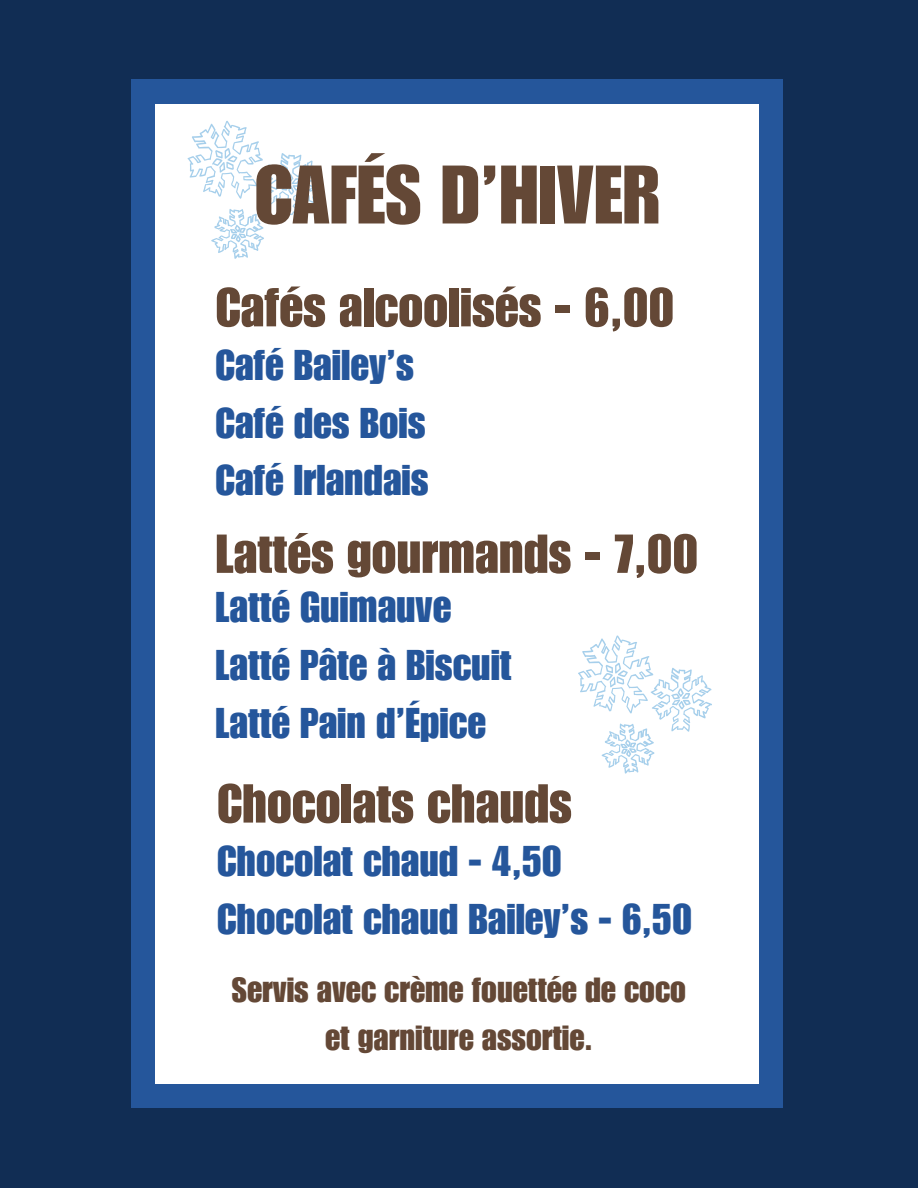
<style>
.page{position:relative;width:918px;height:1188px;background:#112d54}
.page>*{position:absolute;margin:0;border:0;box-sizing:border-box;transform-origin:0 0}
.t1{font:81.15px "Impact LT Std";color:#644836}
.t2{font:53.7px "Impact LT Std";color:#644836}
.t3{font:41.85px/57.9px "Impact LT Std";color:#25569b}
.t4{font:34.05px "Impact LT Std";color:#644836}
</style>
<div class="page">
<div style="left:132px;top:80px;width:651px;height:1028px;background:#25569b"></div>
<div style="left:156px;top:104px;width:603px;height:980px;background:#fff"></div>
<svg style="left:578px;top:635px;width:134px;height:139px"></svg>
<svg style="left:188px;top:121px;width:134px;height:138px"></svg>
<p class="t1" style="left:255px;top:166px;width:407px">CAFÉS D’HIVER</p>
<h1 class="t2" style="left:216px;top:288px;width:460px">Cafés alcoolisés - 6,00</h1>
<h2 class="t3" style="left:216px;top:342px;width:215px">Café Bailey’s<br>Café des Bois<br>Café Irlandais</h2>
<h3 class="t2" style="left:216px;top:535px;width:484px">Lattés gourmands - 7,00</h3>
<h2 class="t3" style="left:216px;top:584px;width:297px">Latté Guimauve<br>Latté Pâte à Biscuit<br>Latté Pain d’Épice</h2>
<h2 class="t2" style="left:217px;top:784px;width:356px">Chocolats chauds</h2>
<h3 class="t3" style="left:217px;top:838px;width:476px">Chocolat chaud - 4,50<br>Chocolat chaud Bailey’s - 6,50</h3>
<h3 class="t4" style="left:232px;top:978px;width:455px">Servis avec crème fouettée de coco</h3>
<p class="t4" style="left:325px;top:1025px;width:269px">et garniture assortie.</p>
</div>
